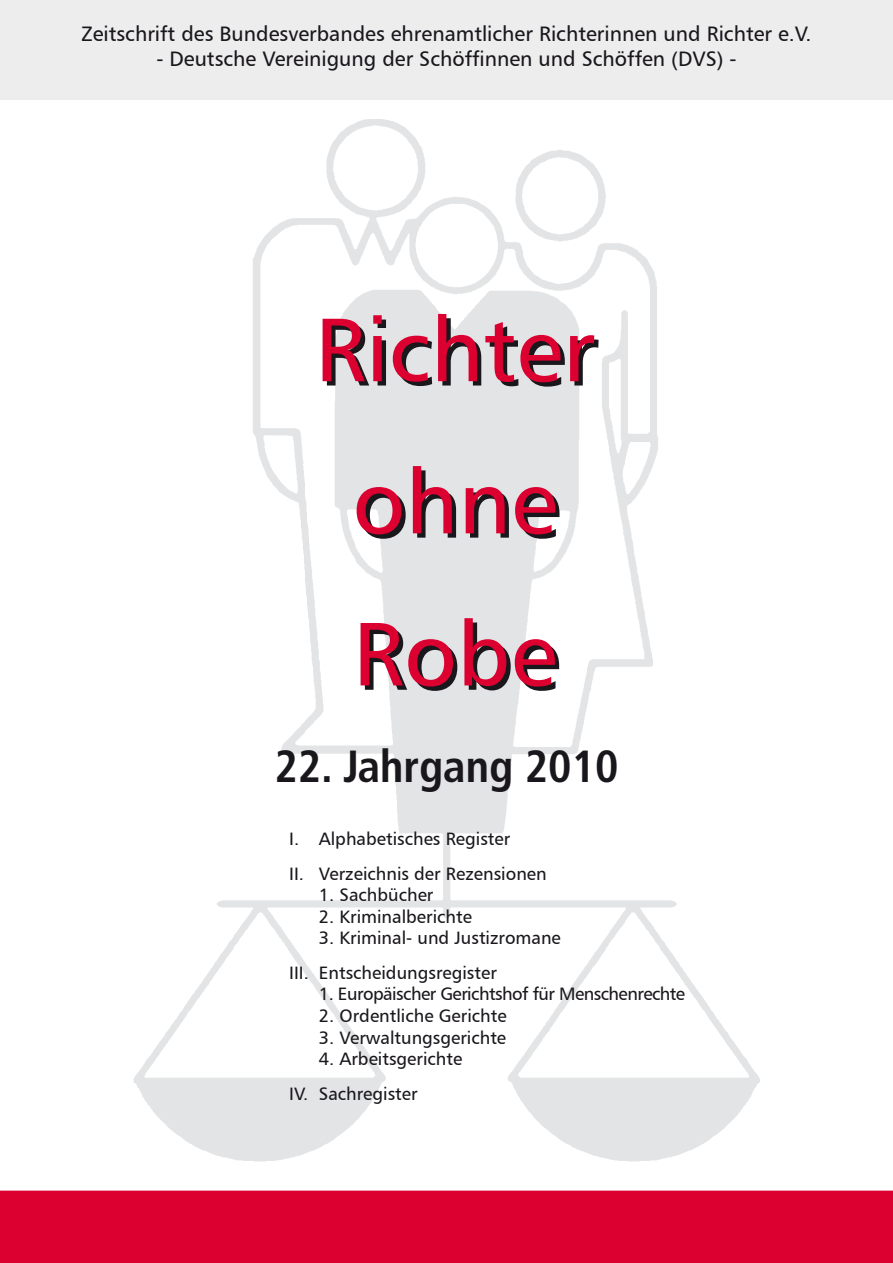
<style>
.page{position:relative;width:893px;height:1263px;background:#fff}
.page>*{position:absolute;margin:0;border:0;box-sizing:border-box;transform-origin:0 0}
.t1{font:90px/152.1px "Humanist 777 BT Roman B";color:#dc0031;text-align:center}
.t2{font:700 condensed 45px "Frutiger LT Std";color:#1a171c}
.t3{font:21px "Humanist 777 BT Roman B";color:#1a171c}
.t4{font:18px/34.3px "Humanist 777 BT Roman B";color:#1a171c}
.t5{font:18px "Humanist 777 BT Roman B";letter-spacing:-.03em;color:#1a171c}
</style>
<div class="page">
<img style="left:134px;top:119px;width:625px;height:1042px">
<div style="left:0;top:1190px;width:893px;height:73px;background:#dc0031"></div>
<div style="left:0;top:0;width:893px;height:100px;background:#ededee"></div>
<p class="t3" style="left:81px;top:20px;width:732px">Zeitschrift des Bundesverbandes ehrenamtlicher Richterinnen und Richter e.V.</p>
<p class="t3" style="left:156px;top:46px;width:582px">- Deutsche Vereinigung der Schöffinnen und Schöffen (DVS) -</p>
<h1 class="t1" style="left:315px;top:272px;width:282px">Richter ohne<br>Robe</h1>
<h2 class="t2" style="left:274px;top:739px;width:345px">22. Jahrgang 2010</h2>
<p class="t4" style="left:289px;top:821px;width:259px">I. Alphabetisches Register<br>II. Verzeichnis der Rezensionen</p>
<p class="t4" style="left:319px;top:877px;width:116px">1. Sachbücher</p>
<p class="t4" style="left:319px;top:899px;width:154px">2. Kriminalberichte</p>
<p class="t4" style="left:289px;top:920px;width:273px;text-indent:30px">3. Kriminal- und Justizromane<br>III. Entscheidungsregister</p>
<p class="t5" style="left:319px;top:983px;width:368px">1. Europäischer Gerichtshof für Menschenrechte</p>
<p class="t4" style="left:319px;top:998px;width:189px">2. Ordentliche Gerichte</p>
<p class="t4" style="left:319px;top:1020px;width:189px">3. Verwaltungsgerichte</p>
<p class="t4" style="left:289px;top:1041px;width:175px;text-indent:30px">4. Arbeitsgerichte<br>IV. Sachregister</p>
</div>
